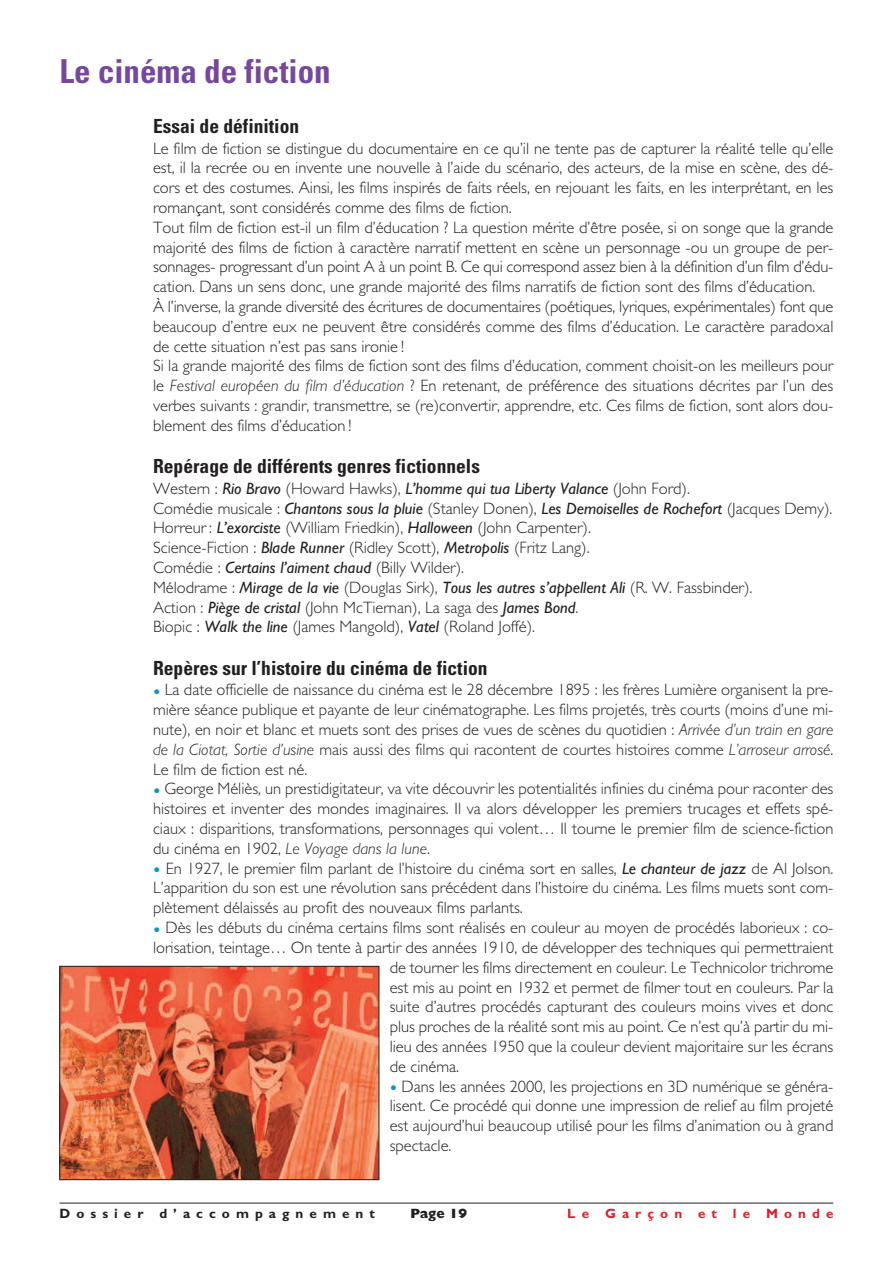
<style>
.page{position:relative;width:893px;height:1263px;background:#fff}
.page>*{position:absolute;margin:0;border:0;box-sizing:border-box;transform-origin:0 0}
.t1{font:700 condensed 33px "Univers";color:#76489c}
.t2{font:700 condensed 19.5px "Univers";color:#231f20}
.t3{font:300 16.5px/19.8px "M Gill Sans";color:#231f20;text-align:justify}
.t4{font:700 13.5px "M Gill Sans";letter-spacing:.45em;color:#231f20}
.t5{font:700 13.5px "M Gill Sans";letter-spacing:.45em;color:#da2128}
.t6{font:800 13.5px "M Gill Sans";color:#231f20}
.s1{font-style:italic}
.s2{font-weight:400;font-style:italic}
</style>
<div class="page">
<hr style="left:60px;top:1203px;width:773px;height:1px;background:#231f20">
<img style="left:62px;top:968px;width:315px;height:210px">
<div style="left:60px;top:966px;width:319px;height:214px;border:1px solid #231f20"></div>
<h1 class="t1" style="left:60px;top:60px;width:273px">Le cinéma de fiction</h1>
<p class="t2" style="left:153px;top:119px;width:148px">Essai de définition</p>
<p class="t3" style="left:153px;top:140px;width:682px;text-align:left">Le film de fiction se distingue du documentaire en ce qu’il ne tente pas de capturer la réalité telle qu’elle est, il la recrée ou en invente une nouvelle à l’aide du scénario, des acteurs, de la mise en scène, des dé&shy;cors et des costumes. Ainsi, les films inspirés de faits réels, en rejouant les faits, en les interprétant, en les romançant, sont considérés comme des films de fiction.<br>Tout film de fiction est-il un film d’éducation ? La question mérite d’être posée, si on songe que la grande majorité des films de fiction à caractère narratif mettent en scène un personnage -ou un groupe de per&shy;sonnages- progressant d’un point A à un point B. Ce qui correspond assez bien à la définition d’un film d’édu&shy;cation. Dans un sens donc, une grande majorité des films narratifs de fiction sont des films d’éducation.<br>À l’inverse, la grande diversité des écritures de documentaires (poétiques, lyriques, expérimentales) font que beaucoup d’entre eux ne peuvent être considérés comme des films d’éducation. Le caractère paradoxal de cette situation n’est pas sans ironie !<br>Si la grande majorité des films de fiction sont des films d’éducation, comment choisit-on les meilleurs pour le <span class="s1">Festival européen du film d’éducation</span> ? En retenant, de préférence des situations décrites par l’un des verbes suivants : grandir, transmettre, se (re)convertir, apprendre, etc. Ces films de fiction, sont alors dou&shy;blement des films d’éducation !</p>
<p class="t2" style="left:153px;top:459px;width:328px">Repérage de différents genres fictionnels</p>
<p class="t3" style="left:153px;top:480px;width:681px;text-align:left">Western : <span class="s2">Rio Bravo</span> (Howard Hawks), <span class="s2">L’homme qui tua Liberty Valance</span> (John Ford).<br>Comédie musicale : <span class="s2">Chantons sous la pluie</span> (Stanley Donen), <span class="s2">Les Demoiselles de Rochefort</span> (Jacques Demy).<br>Horreur : <span class="s2">L’exorciste</span> (William Friedkin), <span class="s2">Halloween</span> (John Carpenter).<br>Science-Fiction : <span class="s2">Blade Runner</span> (Ridley Scott), <span class="s2">Metropolis</span> (Fritz Lang).<br>Comédie : <span class="s2">Certains l’aiment chaud</span> (Billy Wilder).<br>Mélodrame : <span class="s2">Mirage de la vie</span> (Douglas Sirk), <span class="s2">Tous les autres s’appellent Ali</span> (R. W. Fassbinder).<br>Action : <span class="s2">Piège de cristal</span> (John McTiernan), La saga des <span class="s2">James Bond</span>.<br>Biopic : <span class="s2">Walk the line</span> (James Mangold), <span class="s2">Vatel</span> (Roland Joffé).</p>
<p class="t2" style="left:153px;top:661px;width:336px">Repères sur l’histoire du cinéma de fiction</p>
<p class="t3" style="left:153px;top:682px;width:682px"><sub>•</sub> La date officielle de naissance du cinéma est le 28 décembre 1895 : les frères Lumière organisent la pre&shy;mière séance publique et payante de leur cinématographe. Les films projetés, très courts (moins d’une mi&shy;nute), en noir et blanc et muets sont des prises de vues de scènes du quotidien : <span class="s1">Arrivée d’un train en gare de la Ciotat, Sortie d’usine</span> mais aussi des films qui racontent de courtes histoires comme <span class="s1">L’arroseur arrosé</span>.<br>Le film de fiction est né.</p>
<p class="t3" style="left:153px;top:781px;width:682px"><sub>•</sub> George Méliès, un prestidigitateur, va vite découvrir les potentialités infinies du cinéma pour raconter des histoires et inventer des mondes imaginaires. Il va alors développer les premiers trucages et effets spé&shy;ciaux : disparitions, transformations, personnages qui volent… Il tourne le premier film de science-fiction du cinéma en 1902, <span class="s1">Le Voyage dans la lune</span>.</p>
<p class="t3" style="left:153px;top:860px;width:682px"><sub>•</sub> En 1927, le premier film parlant de l’histoire du cinéma sort en salles, <span class="s2">Le chanteur de jazz</span> de Al Jolson.<br>L’apparition du son est une révolution sans précédent dans l’histoire du cinéma. Les films muets sont com&shy;plètement délaissés au profit des nouveaux films parlants.</p>
<p class="t3" style="left:153px;top:919px;width:682px"><sub>•</sub> Dès les débuts du cinéma certains films sont réalisés en couleur au moyen de procédés laborieux : co-</p>
<p class="t3" style="left:153px;top:939px;width:682px">lorisation, teintage… On tente à partir des années 1910, de développer des techniques qui permettraient</p>
<p class="t3" style="left:390px;top:959px;width:445px">de tourner les films directement en couleur. Le Technicolor trichrome</p>
<p class="t3" style="left:390px;top:979px;width:445px">est mis au point en 1932 et permet de filmer tout en couleurs. Par la</p>
<p class="t3" style="left:390px;top:999px;width:445px">suite d’autres procédés capturant des couleurs moins vives et donc</p>
<p class="t3" style="left:390px;top:1018px;width:445px">plus proches de la réalité sont mis au point. Ce n’est qu’à partir du mi-</p>
<p class="t3" style="left:390px;top:1038px;width:445px">lieu des années 1950 que la couleur devient majoritaire sur les écrans</p>
<p class="t3" style="left:390px;top:1058px;width:71px">de cinéma.</p>
<p class="t3" style="left:390px;top:1078px;width:445px"><sub>•</sub> Dans les années 2000, les projections en 3D numérique se généra&shy;lisent. Ce procédé qui donne une impression de relief au film projeté est aujourd’hui beaucoup utilisé pour les films d’animation ou à grand spectacle.</p>
<p class="t4" style="left:60px;top:1208px;width:317px">Dossier d’accompagnement</p>
<p class="t6" style="left:410px;top:1208px;width:58px">Page 19</p>
<p class="t5" style="left:567px;top:1208px;width:268px">Le Garçon et le Monde</p>
</div>
